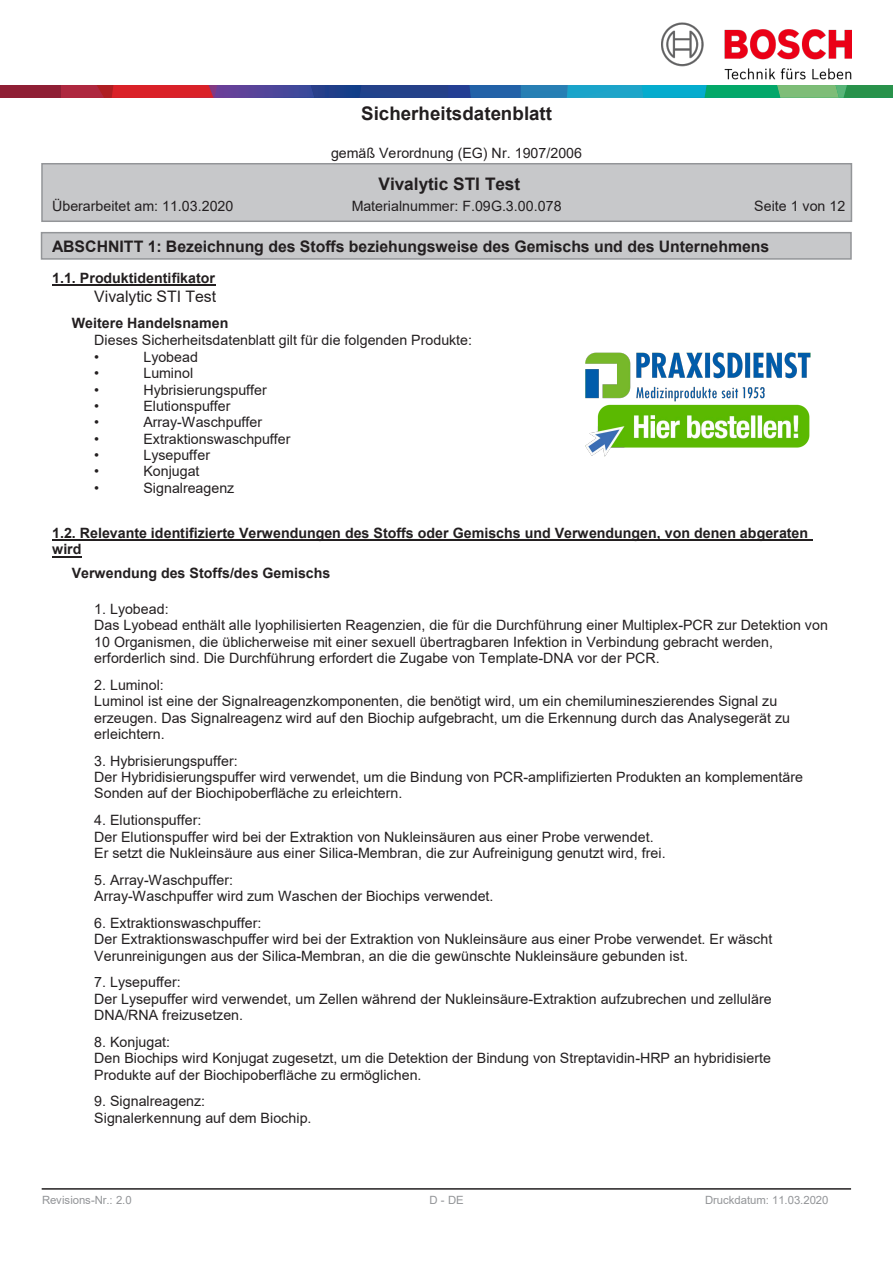
<style>
.page{position:relative;width:893px;height:1263px;background:#fff}
.page>*{position:absolute;margin:0;border:0;box-sizing:border-box;transform-origin:0 0}
.t1{font:700 18.75px "Arial";color:#231f20}
.t2{font:700 17.25px "Arial";letter-spacing:-.005em;color:#231f20}
.t3{font:700 15.9px "Arial";letter-spacing:-.005em;color:#231f20}
.t4{font:15.9px "Arial";color:#231f20}
.t5{font:14.25px/16.4px "Arial";color:#231f20}
.t6{font:700 14.25px/17px "Arial";color:#231f20}
.t7{font:11.4px "Arial";color:#939598}
</style>
<div class="page">
<img style="left:661px;top:22px;width:190px;height:58px">
<div style="left:0;top:85px;width:61px;height:13px;background:#8f1f35"></div>
<svg style="left:61px;top:85px;width:832px;height:13px;background:#486982"></svg>
<div style="left:42px;top:164px;width:809px;height:57px;background:#c7c8ca"></div>
<div style="left:41px;top:163px;width:811px;height:59px;border:2px solid #939598"></div>
<div style="left:42px;top:233px;width:809px;height:26px;background:#c7c8ca"></div>
<div style="left:41px;top:232px;width:811px;height:28px;border:2px solid #939598"></div>
<hr style="left:42px;top:1188px;width:809px;height:2px;background:#231f20">
<hr style="left:52px;top:284px;width:163px;height:2px;background:#231f20">
<hr style="left:52px;top:539px;width:760px;height:1px;background:#231f20">
<svg style="left:52px;top:556px;width:29px;height:1px"></svg>
<img style="left:585px;top:352px;width:226px;height:105px">
<p class="t1" style="left:361px;top:101px;width:192px">Sicherheitsdatenblatt</p>
<p class="t5" style="left:331px;top:144px;width:253px">gemäß Verordnung (EG) Nr. 1907/2006</p>
<p class="t2" style="left:378px;top:171px;width:143px">Vivalytic STI Test</p>
<p class="t5" style="left:52px;top:198px;width:183px">Überarbeitet am: 11.03.2020</p>
<p class="t5" style="left:352px;top:198px;width:211px">Materialnummer: F.09G.3.00.078</p>
<p class="t5" style="left:754px;top:198px;width:93px">Seite 1 von 12</p>
<p class="t3" style="left:52px;top:235px;width:718px">ABSCHNITT 1: Bezeichnung des Stoffs beziehungsweise des Gemischs und des Unternehmens</p>
<p class="t4" style="left:94px;top:285px;width:123px">Vivalytic STI Test</p>
<p class="t6" style="left:52px;top:269px;width:164px">1.1. Produktidentifikator</p>
<p class="t6" style="left:72px;top:314px;width:158px">Weitere Handelsnamen</p>
<p class="t5" style="left:94px;top:332px;width:379px">Dieses Sicherheitsdatenblatt gilt für die folgenden Produkte: •</p>
<p class="t5" style="left:143px;top:348px;width:56px">Lyobead</p>
<p class="t5" style="left:94px;top:365px;width:6px">•</p>
<p class="t5" style="left:143px;top:365px;width:51px">Luminol</p>
<p class="t5" style="left:94px;top:381px;width:6px">•</p>
<p class="t5" style="left:143px;top:381px;width:125px">Hybrisierungspuffer</p>
<p class="t5" style="left:94px;top:398px;width:6px">•</p>
<p class="t5" style="left:143px;top:398px;width:89px">Elutionspuffer</p>
<p class="t5" style="left:94px;top:414px;width:6px">•</p>
<p class="t5" style="left:143px;top:414px;width:120px">Array-Waschpuffer</p>
<p class="t5" style="left:94px;top:430px;width:6px">•</p>
<p class="t5" style="left:143px;top:430px;width:149px">Extraktionswaschpuffer</p>
<p class="t5" style="left:94px;top:447px;width:6px">•</p>
<p class="t5" style="left:143px;top:447px;width:68px">Lysepuffer</p>
<p class="t5" style="left:94px;top:463px;width:6px">•</p>
<p class="t5" style="left:143px;top:463px;width:58px">Konjugat</p>
<p class="t5" style="left:94px;top:480px;width:6px">•</p>
<p class="t5" style="left:143px;top:480px;width:92px">Signalreagenz</p>
<p class="t6" style="left:52px;top:524px;width:758px">1.2. Relevante identifizierte Verwendungen des Stoffs oder Gemischs und Verwendungen, von denen abgeraten wird</p>
<p class="t6" style="left:72px;top:565px;width:260px">Verwendung des Stoffs/des Gemischs</p>
<p class="t5" style="left:94px;top:600px;width:735px">1. Lyobead:<br>Das Lyobead enthält alle lyophilisierten Reagenzien, die für die Durchführung einer Multiplex-PCR zur Detektion von 10 Organismen, die üblicherweise mit einer sexuell übertragbaren Infektion in Verbindung gebracht werden, erforderlich sind. Die Durchführung erfordert die Zugabe von Template-DNA vor der PCR.</p>
<p class="t5" style="left:94px;top:676px;width:697px">2. Luminol:<br>Luminol ist eine der Signalreagenzkomponenten, die benötigt wird, um ein chemilumineszierendes Signal zu erzeugen. Das Signalreagenz wird auf den Biochip aufgebracht, um die Erkennung durch das Analysegerät zu erleichtern.</p>
<p class="t5" style="left:94px;top:752px;width:710px">3. Hybrisierungspuffer:<br>Der Hybridisierungspuffer wird verwendet, um die Bindung von PCR-amplifizierten Produkten an komplementäre<br>Sonden auf der Biochipoberfläche zu erleichtern.</p>
<p class="t5" style="left:94px;top:812px;width:573px">4. Elutionspuffer:<br>Der Elutionspuffer wird bei der Extraktion von Nukleinsäuren aus einer Probe verwendet.<br>Er setzt die Nukleinsäure aus einer Silica-Membran, die zur Aufreinigung genutzt wird, frei.</p>
<p class="t5" style="left:94px;top:871px;width:401px">5. Array-Waschpuffer:<br>Array-Waschpuffer wird zum Waschen der Biochips verwendet.</p>
<p class="t5" style="left:94px;top:914px;width:680px">6. Extraktionswaschpuffer:<br>Der Extraktionswaschpuffer wird bei der Extraktion von Nukleinsäure aus einer Probe verwendet. Er wäscht<br>Verunreinigungen aus der Silica-Membran, an die die gewünschte Nukleinsäure gebunden ist.</p>
<p class="t5" style="left:94px;top:974px;width:679px">7. Lysepuffer:<br>Der Lysepuffer wird verwendet, um Zellen während der Nukleinsäure-Extraktion aufzubrechen und zelluläre<br>DNA/RNA freizusetzen.</p>
<p class="t5" style="left:94px;top:1033px;width:678px">8. Konjugat:<br>Den Biochips wird Konjugat zugesetzt, um die Detektion der Bindung von Streptavidin-HRP an hybridisierte<br>Produkte auf der Biochipoberfläche zu ermöglichen.</p>
<p class="t5" style="left:94px;top:1093px;width:219px">9. Signalreagenz:<br>Signalerkennung auf dem Biochip.</p>
<p class="t7" style="left:42px;top:1192px;width:91px">Revisions-Nr.: 2.0</p>
<p class="t7" style="left:430px;top:1192px;width:36px">D-DE</p>
<p class="t7" style="left:705px;top:1192px;width:125px">Druckdatum: 11.03.2020</p>
</div>
